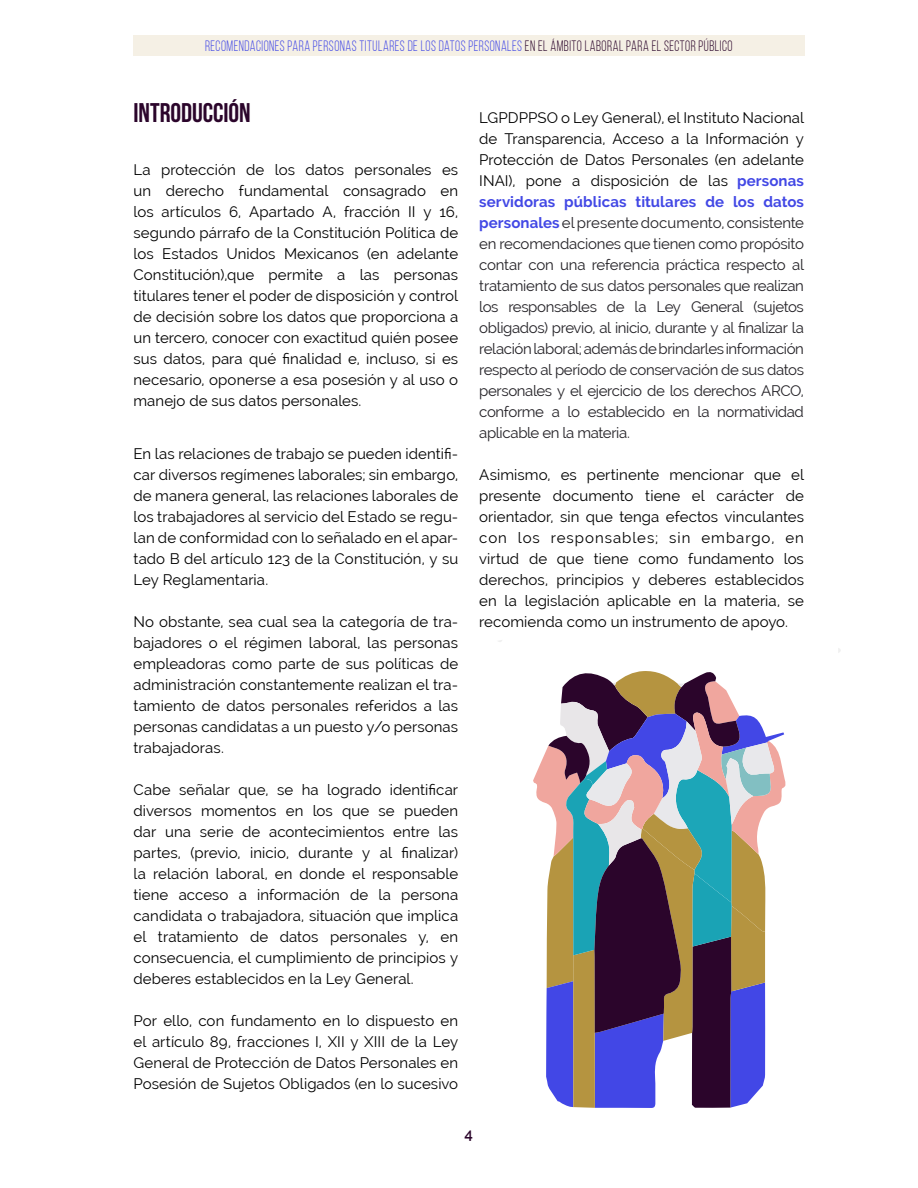
<style>
.page{position:relative;width:918px;height:1188px;background:#fff}
.page>*{position:absolute;margin:0;border:0;box-sizing:border-box;transform-origin:0 0}
.t1{font:700 27px "Bebas Neue";color:#2b052b}
.t2{font:15px/21px "Raleway";letter-spacing:.005em;color:#000;text-align:justify}
.t3{font:15px/21px "Raleway";letter-spacing:-.025em;color:#242227;text-align:justify}
.t4{font:15px "Bebas Neue";letter-spacing:.04em;color:#4248e5;scale:.88 1}
.t5{font:600 15px "Raleway";color:#2b052b}
.s1{color:#2b052b}
.s2{color:#000}
.s3{font-weight:700;color:#4248e5}
</style>
<div class="page">
<div style="left:133px;top:35px;width:672px;height:21px;background:#f5f0e5"></div>
<svg style="left:533px;top:671px;width:253px;height:437px"></svg>
<p class="t4" style="left:205px;top:38px;width:601px">RECOMENDACIONES PARA PERSONAS TITULARES DE LOS DATOS PERSONALES <span class="s1">EN EL ÁMBITO LABORAL PARA EL SECTOR PÚBLICO</span></p>
<h1 class="t1" style="left:134px;top:98px;width:119px">INTRODUCCIÓN</h1>
<p class="t2" style="left:134px;top:159px;width:326px">La protección de los datos personales es un derecho fundamental consagrado en los artículos 6, Apartado A, fracción II y 16, segundo párrafo de la Constitución Política de los Estados Unidos Mexicanos (en adelante Constitución),que permite a las personas titulares tener el poder de disposición y control de decisión sobre los datos que proporciona a un tercero, conocer con exactitud quién posee sus datos, para qué finalidad e, incluso, si es necesario, oponerse a esa posesión y al uso o manejo de sus datos personales.</p>
<p class="t2" style="left:134px;top:443px;width:326px">En las relaciones de trabajo se pueden identifi&shy;car diversos regímenes laborales; sin embargo, de manera general, las relaciones laborales de los trabajadores al servicio del Estado se regu&shy;lan de conformidad con lo señalado en el apar&shy;tado B del artículo 123 de la Constitución, y su Ley Reglamentaria.</p>
<p class="t2" style="left:134px;top:611px;width:326px">No obstante, sea cual sea la categoría de tra&shy;bajadores o el régimen laboral, las personas empleadoras como parte de sus políticas de administración constantemente realizan el tra&shy;tamiento de datos personales referidos a las personas candidatas a un puesto y/o personas trabajadoras.</p>
<p class="t2" style="left:134px;top:779px;width:326px">Cabe señalar que, se ha logrado identificar diversos momentos en los que se pueden dar una serie de acontecimientos entre las partes, (previo, inicio, durante y al finalizar) la relación laboral, en donde el responsable tiene acceso a información de la persona candidata o trabajadora, situación que implica el tratamiento de datos personales y, en consecuencia, el cumplimiento de principios y deberes establecidos en la Ley General.</p>
<p class="t2" style="left:134px;top:1010px;width:326px">Por ello, con fundamento en lo dispuesto en el artículo 89, fracciones I, XII y XIII de la Ley General de Protección de Datos Personales en Posesión de Sujetos Obligados (en lo sucesivo</p>
<p class="t3" style="left:479px;top:107px;width:326px"><span class="s2">LGPDPPSO o Ley General), el Instituto Nacional de Transparencia, Acceso a la Información y Protección de Datos Personales (en adelante INAI), pone a disposición de las</span> <span class="s3">personas servidoras públicas titulares de los datos personales</span> el presente documento, consistente en recomendaciones que tienen como propósito contar con una referencia práctica respecto al tratamiento de sus datos personales que realizan los responsables de la Ley General (sujetos obligados) previo, al inicio, durante y al finalizar la relación laboral; además de brindarles información respecto al período de conservación de sus datos personales y el ejercicio de los derechos ARCO, conforme a lo establecido en la normatividad aplicable en la materia.</p>
<p class="t2" style="left:479px;top:464px;width:326px">Asimismo, es pertinente mencionar que el presente documento tiene el carácter de orientador, sin que tenga efectos vinculantes con los responsables; sin embargo, en virtud de que tiene como fundamento los derechos, principios y deberes establecidos en la legislación aplicable en la materia, se recomienda como un instrumento de apoyo.</p>
<p class="t5" style="left:465px;top:1125px;width:10px">4</p>
</div>
